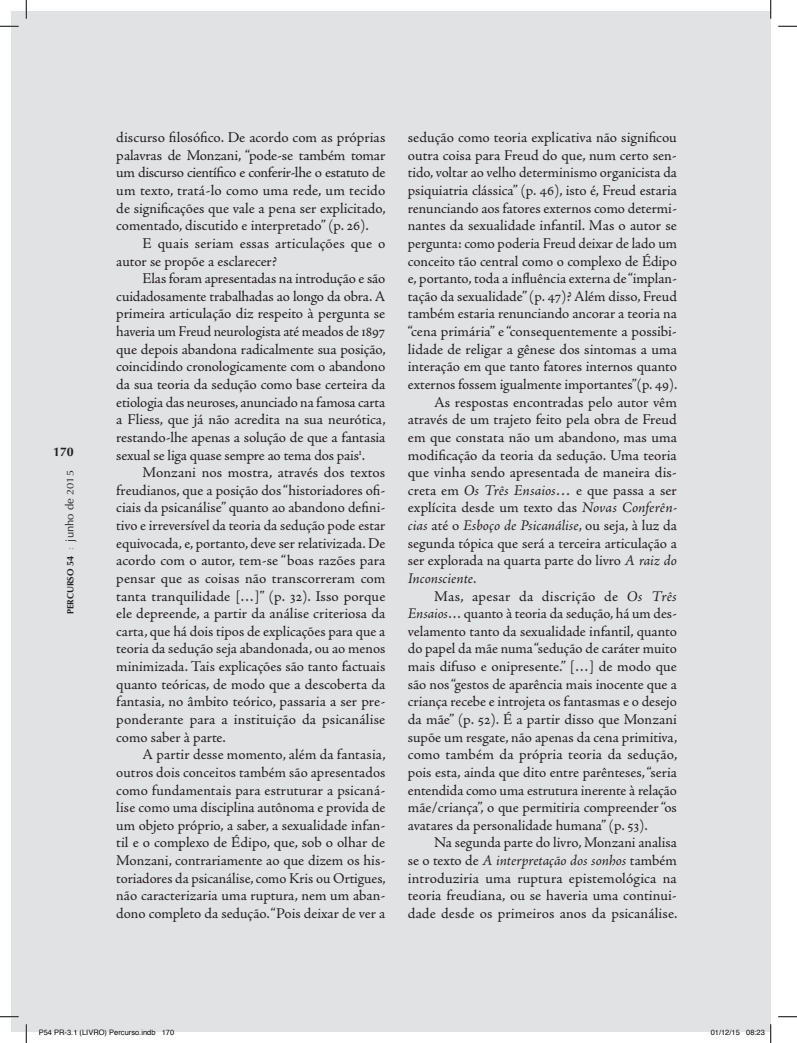
<style>
.page{position:relative;width:797px;height:1043px;background:#fff}
.page>*{position:absolute;margin:0;border:0;box-sizing:border-box;transform-origin:0 0}
.t1{font:15px/17.6px "Adobe Jenson Pro";color:#231f20;text-align:justify}
.t2{font:italic 15px "Adobe Jenson Pro";letter-spacing:-.005em;color:#231f20}
.t3{font:700 12.5px "Optima LT Std";color:#231f20}
.t4{font:9px "Optima LT Std Bold SC800";color:#231f20}
.t5{font:7.5px "Helvetica";color:#000}
.s1{font-size:9.38px}
.s2{font-family:"Adobe Jenson Pro";font-size:11.25px;color:#939598}
.s3{font-family:"Optima LT Std";font-size:11.25px}
.s4{font-family:"Optima LT Std";font-size:9.62px}
.s5{font-style:italic}
.s6{font-style:normal}
</style>
<div class="page">
<div style="left:11px;top:11px;width:759px;height:1020px;background:#e1e2e4"></div>
<svg style="left:0;top:25px;width:19px;height:2px"></svg>
<svg style="left:778px;top:25px;width:19px;height:2px"></svg>
<svg style="left:0;top:1016px;width:19px;height:1px"></svg>
<svg style="left:778px;top:1016px;width:19px;height:1px"></svg>
<svg style="left:25px;top:0;width:2px;height:19px"></svg>
<svg style="left:25px;top:1024px;width:2px;height:18px"></svg>
<svg style="left:770px;top:0;width:1px;height:19px"></svg>
<svg style="left:39px;top:1029px;width:117px;height:3px"></svg>
<svg style="left:163px;top:1030px;width:11px;height:2px"></svg>
<svg style="left:710px;top:1024px;width:61px;height:18px"></svg>
<p class="t3" style="left:53px;top:445px;width:22px">170</p>
<p class="t4" style="left:65px;top:614px;width:146px;rotate:-90deg">percurso <span class="s1">54</span> <span class="s2">:</span> <span class="s3">junho de</span> <span class="s4">2015</span></p>
<p class="t1" style="left:116px;top:129px;width:271px">discurso filosófico. De acordo com as próprias palavras de Monzani, “pode-se também tomar um discurso científico e conferir-lhe o estatuto de um texto, tratá-lo como uma rede, um tecido de significações que vale a pena ser explicitado, comentado, discutido e interpretado” (p. 26).</p>
<p class="t1" style="left:116px;top:235px;width:270px;text-indent:26px">E quais seriam essas articulações que o autor se propõe a esclarecer?</p>
<p class="t1" style="left:116px;top:270px;width:271px;text-indent:26px">Elas foram apresentadas na introdução e são cuidadosamente trabalhadas ao longo da obra. A primeira articulação diz respeito à pergunta se haveria um Freud neurologista até meados de 1897 que depois abandona radicalmente sua posição, coincidindo cronologicamente com o abandono da sua teoria da sedução como base certeira da etiologia das neuroses, anunciado na famosa carta a Fliess, que já não acredita na sua neurótica, restando-lhe apenas a solução de que a fantasia sexual se liga quase sempre ao tema dos pais<sup>1</sup>.</p>
<p class="t1" style="left:116px;top:464px;width:271px;text-indent:26px">Monzani nos mostra, através dos textos freudianos, que a posição dos “historiadores ofi&shy;ciais da psicanálise” quanto ao abandono defini&shy;tivo e irreversível da teoria da sedução pode estar equivocada, e, portanto, deve ser relativizada. De acordo com o autor, tem-se “boas razões para pensar que as coisas não transcorreram com tanta tranquilidade […]” (p. 32). Isso porque ele depreende, a partir da análise criteriosa da carta, que há dois tipos de explicações para que a teoria da sedução seja abandonada, ou ao menos minimizada. Tais explicações são tanto factuais quanto teóricas, de modo que a descoberta da fantasia, no âmbito teórico, passaria a ser pre&shy;ponderante para a instituição da psicanálise como saber à parte.</p>
<p class="t1" style="left:116px;top:746px;width:271px;text-indent:26px">A partir desse momento, além da fantasia, outros dois conceitos também são apresentados como fundamentais para estruturar a psicaná&shy;lise como uma disciplina autônoma e provida de um objeto próprio, a saber, a sexualidade infan&shy;til e o complexo de Édipo, que, sob o olhar de Monzani, contrariamente ao que dizem os his&shy;toriadores da psicanálise, como Kris ou Ortigues, não caracterizaria uma ruptura, nem um aban&shy;dono completo da sedução. “Pois deixar de ver a</p>
<p class="t1" style="left:408px;top:129px;width:270px">sedução como teoria explicativa não significou</p>
<p class="t1" style="left:408px;top:146px;width:270px">outra coisa para Freud do que, num certo sen-</p>
<p class="t1" style="left:408px;top:164px;width:270px">tido, voltar ao velho determinismo organicista da</p>
<p class="t1" style="left:408px;top:182px;width:270px">psiquiatria clássica” (p. 46), isto é, Freud estaria</p>
<p class="t1" style="left:408px;top:199px;width:270px">renunciando aos fatores externos como determi-</p>
<p class="t1" style="left:408px;top:217px;width:270px">nantes da sexualidade infantil. Mas o autor se</p>
<p class="t1" style="left:408px;top:235px;width:270px">pergunta: como poderia Freud deixar de lado um</p>
<p class="t1" style="left:408px;top:252px;width:270px">conceito tão central como o complexo de Édipo</p>
<p class="t1" style="left:408px;top:270px;width:270px">e, portanto, toda a influência externa de “implan-</p>
<p class="t1" style="left:408px;top:287px;width:270px">tação da sexualidade” (p. 47)? Além disso, Freud</p>
<p class="t1" style="left:408px;top:305px;width:270px">também estaria renunciando ancorar a teoria na</p>
<p class="t1" style="left:408px;top:323px;width:270px">“cena primária” e “consequentemente a possibi-</p>
<p class="t1" style="left:408px;top:340px;width:270px">lidade de religar a gênese dos sintomas a uma</p>
<p class="t1" style="left:408px;top:358px;width:270px">interação em que tanto fatores internos quanto</p>
<p class="t1" style="left:408px;top:376px;width:271px">externos fossem igualmente importantes”(p. 49).</p>
<p class="t1" style="left:434px;top:393px;width:244px">As respostas encontradas pelo autor vêm</p>
<p class="t1" style="left:408px;top:411px;width:270px">através de um trajeto feito pela obra de Freud</p>
<p class="t1" style="left:408px;top:428px;width:270px">em que constata não um abandono, mas uma</p>
<p class="t1" style="left:408px;top:446px;width:270px">modificação da teoria da sedução. Uma teoria</p>
<p class="t1" style="left:408px;top:464px;width:270px">que vinha sendo apresentada de maneira dis-</p>
<p class="t1" style="left:408px;top:481px;width:270px">creta em <span class="s5">Os Três Ensaios…</span> e que passa a ser</p>
<p class="t1" style="left:408px;top:499px;width:270px">explícita desde um texto das <span class="s5">Novas Conferên-</span></p>
<p class="t2" style="left:408px;top:517px;width:270px">cias <span class="s6">até o</span> Esboço de Psicanálise<span class="s6">, ou seja, à luz da</span></p>
<p class="t1" style="left:408px;top:534px;width:270px">segunda tópica que será a terceira articulação a</p>
<p class="t1" style="left:408px;top:552px;width:270px">ser explorada na quarta parte do livro <span class="s5">A raiz do</span></p>
<p class="t2" style="left:408px;top:569px;width:70px">Inconsciente<span class="s6">.</span></p>
<p class="t1" style="left:434px;top:587px;width:244px">Mas, apesar da discrição de <span class="s5">Os Três</span></p>
<p class="t1" style="left:408px;top:605px;width:270px"><span class="s5">Ensaios</span>… quanto à teoria da sedução, há um des-</p>
<p class="t1" style="left:408px;top:622px;width:270px">velamento tanto da sexualidade infantil, quanto</p>
<p class="t1" style="left:408px;top:640px;width:270px">do papel da mãe numa “sedução de caráter muito</p>
<p class="t1" style="left:408px;top:658px;width:270px">mais difuso e onipresente.” […] de modo que</p>
<p class="t1" style="left:408px;top:675px;width:270px">são nos “gestos de aparência mais inocente que a</p>
<p class="t1" style="left:408px;top:693px;width:270px">criança recebe e introjeta os fantasmas e o desejo</p>
<p class="t1" style="left:408px;top:710px;width:270px">da mãe” (p. 52). É a partir disso que Monzani</p>
<p class="t1" style="left:408px;top:728px;width:271px">supõe um resgate, não apenas da cena primitiva,</p>
<p class="t1" style="left:408px;top:746px;width:271px">como também da própria teoria da sedução,</p>
<p class="t1" style="left:408px;top:763px;width:270px">pois esta, ainda que dito entre parênteses, “seria</p>
<p class="t1" style="left:408px;top:781px;width:270px">entendida como uma estrutura inerente à relação</p>
<p class="t1" style="left:408px;top:799px;width:270px">mãe/criança”, o que permitiria compreender “os</p>
<p class="t1" style="left:408px;top:816px;width:241px">avatares da personalidade humana” (p. 53).</p>
<p class="t1" style="left:434px;top:834px;width:244px">Na segunda parte do livro, Monzani analisa</p>
<p class="t2" style="left:408px;top:851px;width:270px"><span class="s6">se o texto de</span> A interpretação dos sonhos <span class="s6">também</span></p>
<p class="t1" style="left:408px;top:869px;width:270px">introduziria uma ruptura epistemológica na</p>
<p class="t1" style="left:408px;top:887px;width:270px">teoria freudiana, ou se haveria uma continui-</p>
<p class="t1" style="left:408px;top:904px;width:271px">dade desde os primeiros anos da psicanálise.</p>
<p class="t5" style="left:39px;top:1027px;width:137px">P54 PR-3.1 (LIVRO) Percurso.indb 170</p>
<p class="t5" style="left:710px;top:1027px;width:56px">01/12/15 08:23</p>
</div>
